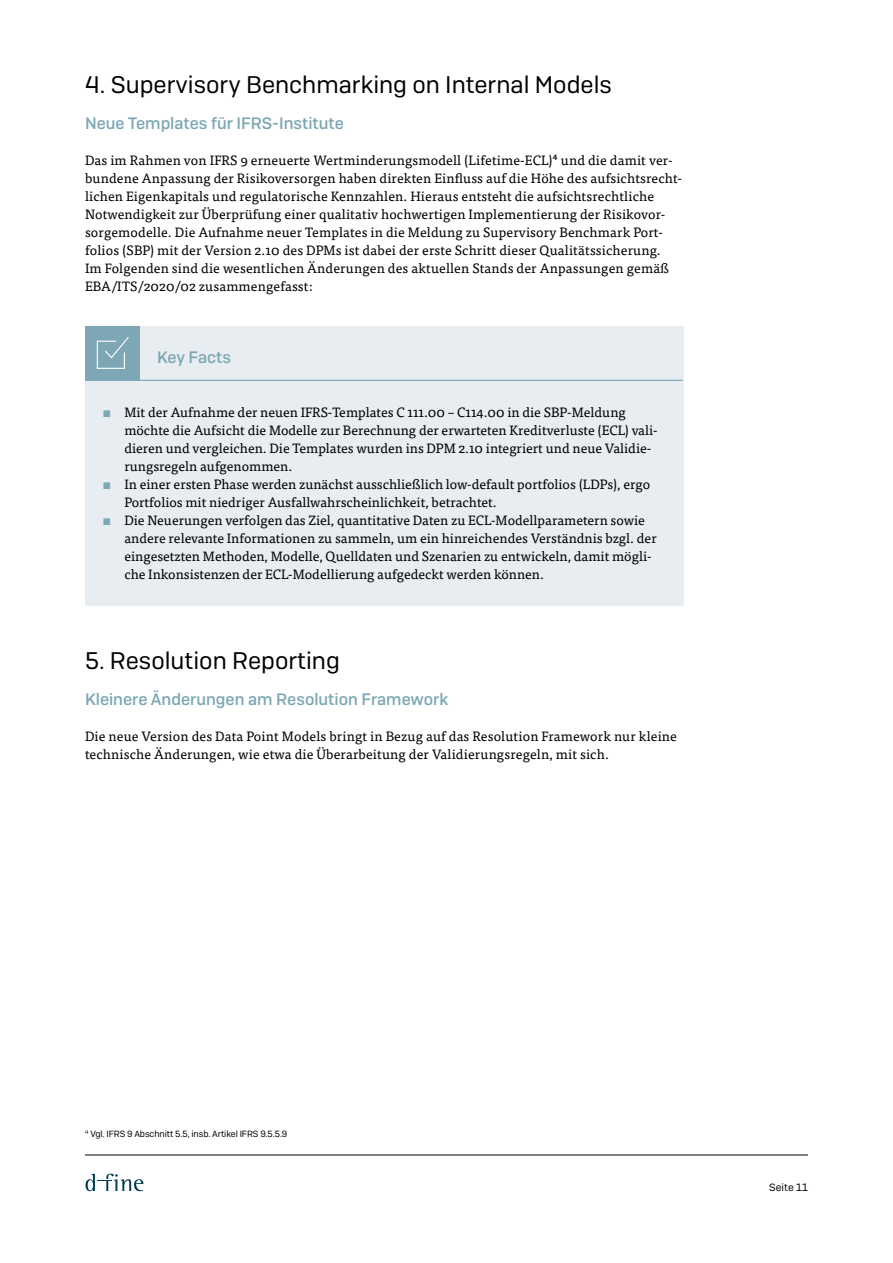
<style>
.page{position:relative;width:893px;height:1263px;background:#fff}
.page>*{position:absolute;margin:0;border:0;box-sizing:border-box;transform-origin:0 0}
.t1{font:24px "Camber";color:#000}
.t2{font:500 16.5px "Camber";color:#7da7b4}
.t3{font:13.5px/18px "Tisa OT";color:#000}
.t4{font:10.5px "Camber";color:#000}
.t5{font:9px "Camber";letter-spacing:-.01em;color:#000}
.s1{font-weight:700;color:#7da7b4}
</style>
<div class="page">
<div style="left:85px;top:327px;width:598px;height:279px;background:#e7edf0"></div>
<div style="left:85px;top:327px;width:54px;height:54px;background:#7da7b4"></div>
<hr style="left:136px;top:380px;width:547px;height:1px;background:#7da7b4">
<svg style="left:96px;top:337px;width:33px;height:32px"></svg>
<hr style="left:85px;top:1155px;width:723px;height:1px;background:#000">
<svg style="left:85px;top:1174px;width:58px;height:17px"></svg>
<h1 class="t1" style="left:85px;top:70px;width:528px">4. Supervisory Benchmarking on Internal Models</h1>
<p class="t2" style="left:85px;top:113px;width:260px">Neue Templates für IFRS-Institute</p>
<p class="t3" style="left:85px;top:151px;width:598px">Das im Rahmen von IFRS 9 erneuerte Wertminderungsmodell (Lifetime-ECL)⁴ und die damit ver&shy;bundene Anpassung der Risikoversorgen haben direkten Einfluss auf die Höhe des aufsichtsrecht&shy;lichen Eigenkapitals und regulatorische Kennzahlen. Hieraus entsteht die aufsichtsrechtliche Notwendigkeit zur Überprüfung einer qualitativ hochwertigen Implementierung der Risikovor&shy;sorgemodelle. Die Aufnahme neuer Templates in die Meldung zu Supervisory Benchmark Port&shy;folios (SBP) mit der Version 2.10 des DPMs ist dabei der erste Schritt dieser Qualitätssicherung.<br>Im Folgenden sind die wesentlichen Änderungen des aktuellen Stands der Anpassungen gemäß EBA/ITS/2020/02 zusammengefasst:</p>
<p class="t2" style="left:157px;top:347px;width:75px">Key Facts</p>
<p class="t3" style="left:124px;top:403px;width:535px;text-indent:-21px"><span class="s1">▪</span> Mit der Aufnahme der neuen IFRS-Templates C 111.00 – C114.00 in die SBP-Meldung möchte die Aufsicht die Modelle zur Berechnung der erwarteten Kreditverluste (ECL) vali&shy;dieren und vergleichen. Die Templates wurden ins DPM 2.10 integriert und neue Validie&shy;rungsregeln aufgenommen.</p>
<p class="t3" style="left:124px;top:475px;width:527px;text-indent:-21px"><span class="s1">▪</span> In einer ersten Phase werden zunächst ausschließlich low-default portfolios (LDPs), ergo<br>Portfolios mit niedriger Ausfallwahrscheinlichkeit, betrachtet.</p>
<p class="t3" style="left:124px;top:511px;width:534px;text-indent:-21px"><span class="s1">▪</span> Die Neuerungen verfolgen das Ziel, quantitative Daten zu ECL-Modellparametern sowie andere relevante Informationen zu sammeln, um ein hinreichendes Verständnis bzgl. der eingesetzten Methoden, Modelle, Quelldaten und Szenarien zu entwickeln, damit mögli&shy;che Inkonsistenzen der ECL-Modellierung aufgedeckt werden können.</p>
<h1 class="t1" style="left:85px;top:646px;width:256px">5. Resolution Reporting</h1>
<p class="t2" style="left:85px;top:689px;width:365px">Kleinere Änderungen am Resolution Framework</p>
<p class="t3" style="left:85px;top:727px;width:593px">Die neue Version des Data Point Models bringt in Bezug auf das Resolution Framework nur kleine technische Änderungen, wie etwa die Überarbeitung der Validierungsregeln, mit sich.</p>
<p class="t5" style="left:85px;top:1128px;width:204px"><sup>4</sup> Vgl. IFRS 9 Abschnitt 5.5, insb. Artikel IFRS 9.5.5.9</p>
<p class="t4" style="left:769px;top:1181px;width:40px">Seite 11</p>
</div>
